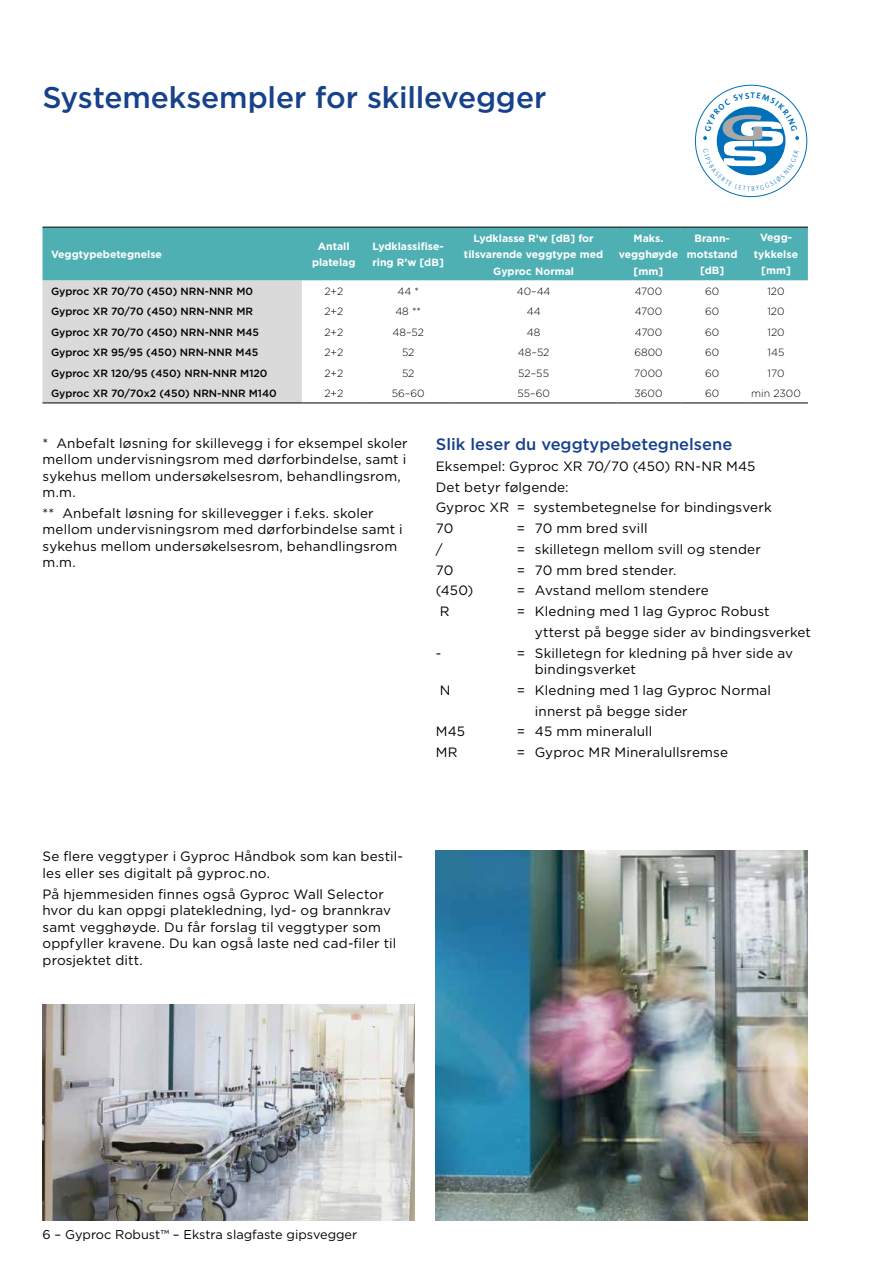
<style>
.page{position:relative;width:893px;height:1263px;background:#fff}
.page>*{position:absolute;margin:0;border:0;box-sizing:border-box;transform-origin:0 0}
.t1{font:500 30px "Gotham";letter-spacing:-.005em;color:#17428b}
.t2{font:500 16.5px "Gotham";color:#17428b}
.t3{font:13.5px/16.5px "Gotham";letter-spacing:.01em;color:#000}
.t4{font:12.75px "Gotham";color:#000}
.t5{font:500 10.5px "Gotham";color:#000}
.t6{font:700 10.5px/16.5px "Gotham";color:#fff;text-align:center}
.t7{font:300 10.5px "Gotham";color:#000}
</style>
<div class="page">
<svg style="left:695px;top:85px;width:112px;height:112px"></svg>
<img style="left:436px;top:850px;width:372px;height:370px">
<img style="left:43px;top:1004px;width:372px;height:216px">
<svg style="left:42px;top:228px;width:766px;height:175px;background:#8cc2c4"></svg>
<svg style="left:302px;top:280px;width:506px;height:123px"></svg>
<hr style="left:42px;top:403px;width:260px;height:1px;background:#000">
<hr style="left:302px;top:403px;width:64px;height:1px;background:#000">
<hr style="left:366px;top:403px;width:85px;height:1px;background:#000">
<hr style="left:451px;top:403px;width:166px;height:1px;background:#000">
<hr style="left:617px;top:403px;width:63px;height:1px;background:#000">
<hr style="left:680px;top:403px;width:64px;height:1px;background:#000">
<hr style="left:744px;top:403px;width:64px;height:1px;background:#000">
<hr style="left:42px;top:227px;width:260px;height:1px;background:#000">
<hr style="left:302px;top:227px;width:64px;height:1px;background:#000">
<hr style="left:366px;top:227px;width:85px;height:1px;background:#000">
<hr style="left:451px;top:227px;width:166px;height:1px;background:#000">
<hr style="left:617px;top:227px;width:63px;height:1px;background:#000">
<hr style="left:680px;top:227px;width:64px;height:1px;background:#000">
<hr style="left:744px;top:227px;width:64px;height:1px;background:#000">
<svg style="left:703px;top:92px;width:96px;height:99px"></svg>
<h1 class="t1" style="left:43px;top:78px;width:505px">Systemeksempler for skillevegger</h1>
<p class="t6" style="left:51px;top:246px;width:113px">Veggtypebetegnelse</p>
<p class="t6" style="left:312px;top:238px;width:45px">Antall platelag</p>
<p class="t6" style="left:372px;top:238px;width:73px;text-align:left">Lydklassifise&shy;ring R’w [dB]</p>
<p class="t6" style="left:464px;top:229px;width:141px">Lydklasse R’w [dB] for tilsvarende veggtype med<br>Gyproc Normal</p>
<p class="t6" style="left:619px;top:229px;width:61px">Maks. vegghøyde [mm]</p>
<p class="t6" style="left:687px;top:229px;width:52px">Brann&shy;motstand [dB]</p>
<p class="t6" style="left:754px;top:229px;width:46px">Vegg&shy;tykkelse [mm]</p>
<p class="t5" style="left:51px;top:284px;width:204px">Gyproc XR 70/70 (450) NRN-NNR M0</p>
<p class="t7" style="left:324px;top:285px;width:20px">2+2</p>
<p class="t7" style="left:397px;top:285px;width:23px">44 *</p>
<p class="t7" style="left:517px;top:285px;width:35px">40–44</p>
<p class="t7" style="left:635px;top:285px;width:29px">4700</p>
<p class="t7" style="left:705px;top:285px;width:16px">60</p>
<p class="t7" style="left:767px;top:285px;width:19px">120</p>
<p class="t5" style="left:51px;top:305px;width:204px">Gyproc XR 70/70 (450) NRN-NNR MR</p>
<p class="t7" style="left:324px;top:305px;width:20px">2+2</p>
<p class="t7" style="left:395px;top:305px;width:27px">48 **</p>
<p class="t7" style="left:527px;top:305px;width:15px">44</p>
<p class="t7" style="left:635px;top:305px;width:29px">4700</p>
<p class="t7" style="left:705px;top:305px;width:16px">60</p>
<p class="t7" style="left:767px;top:305px;width:19px">120</p>
<p class="t5" style="left:51px;top:325px;width:210px">Gyproc XR 70/70 (450) NRN-NNR M45</p>
<p class="t7" style="left:324px;top:325px;width:20px">2+2</p>
<p class="t7" style="left:392px;top:325px;width:33px">48–52</p>
<p class="t7" style="left:527px;top:325px;width:15px">48</p>
<p class="t7" style="left:635px;top:325px;width:29px">4700</p>
<p class="t7" style="left:705px;top:325px;width:16px">60</p>
<p class="t7" style="left:767px;top:325px;width:19px">120</p>
<p class="t5" style="left:51px;top:345px;width:209px">Gyproc XR 95/95 (450) NRN-NNR M45</p>
<p class="t7" style="left:324px;top:346px;width:20px">2+2</p>
<p class="t7" style="left:402px;top:346px;width:14px">52</p>
<p class="t7" style="left:518px;top:346px;width:33px">48–52</p>
<p class="t7" style="left:634px;top:346px;width:30px">6800</p>
<p class="t7" style="left:705px;top:346px;width:16px">60</p>
<p class="t7" style="left:768px;top:346px;width:18px">145</p>
<p class="t5" style="left:51px;top:366px;width:218px">Gyproc XR 120/95 (450) NRN-NNR M120</p>
<p class="t7" style="left:324px;top:366px;width:20px">2+2</p>
<p class="t7" style="left:402px;top:366px;width:14px">52</p>
<p class="t7" style="left:518px;top:366px;width:32px">52–55</p>
<p class="t7" style="left:634px;top:366px;width:30px">7000</p>
<p class="t7" style="left:705px;top:366px;width:16px">60</p>
<p class="t7" style="left:768px;top:366px;width:18px">170</p>
<p class="t5" style="left:51px;top:386px;width:227px">Gyproc XR 70/70x2 (450) NRN-NNR M140</p>
<p class="t7" style="left:324px;top:387px;width:20px">2+2</p>
<p class="t7" style="left:392px;top:387px;width:34px">56–60</p>
<p class="t7" style="left:517px;top:387px;width:34px">55–60</p>
<p class="t7" style="left:634px;top:387px;width:30px">3600</p>
<p class="t7" style="left:705px;top:387px;width:16px">60</p>
<p class="t7" style="left:751px;top:387px;width:51px">min 2300</p>
<p class="t2" style="left:436px;top:433px;width:298px">Slik leser du veggtypebetegnelsene</p>
<p class="t3" style="left:436px;top:455px;width:337px;line-height:20.7px">Eksempel: Gyproc XR 70/70 (450) RN-NR M45<br>Det betyr følgende:<br>Gyproc XR = systembetegnelse for bindingsverk<br>70</p>
<p class="t3" style="left:43px;top:434px;width:367px">* Anbefalt løsning for skillevegg i for eksempel skoler mellom undervisningsrom med dørforbindelse, samt i sykehus mellom undersøkelsesrom, behandlingsrom, m.m.</p>
<p class="t3" style="left:43px;top:505px;width:362px">** Anbefalt løsning for skillevegger i f.eks. skoler mellom undervisningsrom med dørforbindelse samt i sykehus mellom undersøkelsesrom, behandlingsrom m.m.</p>
<p class="t3" style="left:517px;top:520px;width:132px">= 70 mm bred svill</p>
<p class="t3" style="left:436px;top:541px;width:8px">/</p>
<p class="t3" style="left:517px;top:541px;width:246px">= skilletegn mellom svill og stender</p>
<p class="t3" style="left:436px;top:561px;width:19px">70</p>
<p class="t3" style="left:517px;top:561px;width:161px">= 70 mm bred stender.</p>
<p class="t3" style="left:436px;top:582px;width:39px">(450)</p>
<p class="t3" style="left:517px;top:582px;width:194px">= Avstand mellom stendere</p>
<p class="t3" style="left:440px;top:603px;width:11px">R</p>
<p class="t3" style="left:535px;top:601px;width:278px;line-height:20.7px;text-indent:-18px">= Kledning med 1 lag Gyproc Robust ytterst på begge sider av bindingsverket</p>
<p class="t3" style="left:436px;top:644px;width:7px">-</p>
<p class="t3" style="left:535px;top:644px;width:260px;text-indent:-18px">= Skilletegn for kledning på hver side av bindingsverket</p>
<p class="t3" style="left:440px;top:682px;width:12px">N</p>
<p class="t3" style="left:535px;top:679px;width:238px;line-height:20.7px;text-indent:-18px">= Kledning med 1 lag Gyproc Normal innerst på begge sider</p>
<p class="t3" style="left:436px;top:723px;width:31px">M45</p>
<p class="t3" style="left:517px;top:723px;width:137px">= 45 mm mineralull</p>
<p class="t3" style="left:436px;top:744px;width:23px">MR</p>
<p class="t3" style="left:517px;top:744px;width:213px">= Gyproc MR Mineralullsremse</p>
<p class="t3" style="left:43px;top:848px;width:362px">Se flere veggtyper i Gyproc Håndbok som kan bestil&shy;les eller ses digitalt på gyproc.no.</p>
<p class="t3" style="left:43px;top:885px;width:355px">På hjemmesiden finnes også Gyproc Wall Selector hvor du kan oppgi platekledning, lyd- og brannkrav samt vegghøyde. Du får forslag til veggtyper som oppfyller kravene. Du kan også laste ned cad-filer til prosjektet ditt.</p>
<p class="t4" style="left:43px;top:1226px;width:316px">6 – Gyproc Robust™ – Ekstra slagfaste gipsvegger</p>
</div>
